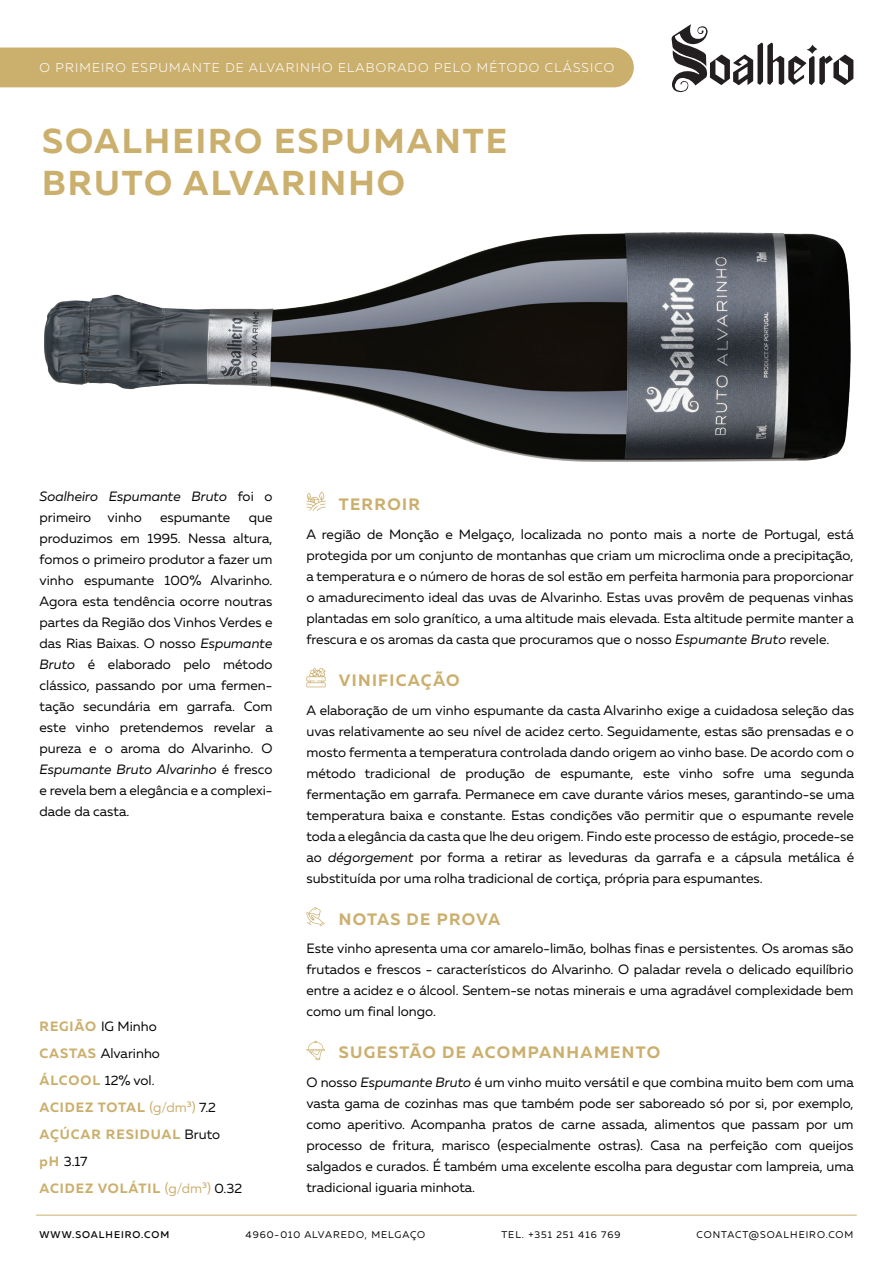
<style>
.page{position:relative;width:893px;height:1263px;background:#fff}
.page>*{position:absolute;margin:0;border:0;box-sizing:border-box;transform-origin:0 0}
.t1{font:700 34.5px/41.4px "Muller";letter-spacing:.06em;color:#cbaf6d}
.t2{font:700 16.5px "Muller";letter-spacing:.08em;color:#cbaf6d}
.t3{font:13.5px/21px "Muller";color:#050504;text-align:justify}
.t4{font:700 13.5px/27px "Muller";letter-spacing:.07em;color:#cbaf6d}
.t5{font:italic 13.5px/21px "Muller";color:#050504}
.t6{font:300 12.75px "Muller";letter-spacing:.09em;color:#fff}
.t7{font:9.75px "Muller";letter-spacing:.1em;color:#050504}
.t8{font:500 9.75px "Muller";letter-spacing:.1em;color:#050504}
.s1{font-style:normal}
.s2{font-style:italic}
.s3{font-weight:400;color:#050504}
.s4{font-weight:400}
</style>
<div class="page">
<svg style="left:671px;top:24px;width:182px;height:68px"></svg>
<svg style="left:306px;top:1041px;width:19px;height:19px"></svg>
<svg style="left:306px;top:492px;width:20px;height:19px"></svg>
<svg style="left:306px;top:668px;width:20px;height:19px"></svg>
<svg style="left:306px;top:907px;width:19px;height:19px"></svg>
<hr style="left:36px;top:1215px;width:821px;height:1px;background:#cbaf6d">
<div style="left:0;top:48px;width:634px;height:39px;background:#cbaf6d"></div>
<img style="left:44px;top:232px;width:807px;height:230px">
<p class="t6" style="left:40px;top:60px;width:576px">O PRIMEIRO ESPUMANTE DE ALVARINHO ELABORADO PELO MÉTODO CLÁSSICO</p>
<h1 class="t1" style="left:42px;top:121px;width:467px">SOALHEIRO ESPUMANTE<br>BRUTO ALVARINHO</h1>
<p class="t5" style="left:40px;top:486px;width:234px">Soalheiro Espumante Bruto <span class="s1">foi o primeiro vinho</span></p>
<p class="t3" style="left:160px;top:507px;width:72px">espumante</p>
<p class="t3" style="left:40px;top:507px;width:235px;text-indent:209px">que produzimos em 1995. Nessa altura, fomos o primeiro produtor a fazer um vinho espumante 100% Alvarinho.<br>Agora esta tendência ocorre noutras partes da Região dos Vinhos Verdes e das Rias Baixas. O nosso <span class="s2">Espumante Bruto</span> é elaborado pelo método clássico, passando por uma fermen&shy;tação secundária em garrafa. Com este vinho pretendemos revelar a pureza e o aroma do Alvarinho. O <span class="s2">Espumante Bruto Alvarinho</span> é fresco e revela bem a elegância e a complexi&shy;dade da casta.</p>
<p class="t4" style="left:40px;top:1012px;width:204px">REGIÃO <span class="s3">IG Minho<br></span>CASTAS <span class="s3">Alvarinho<br></span>ÁLCOOL <span class="s3">12% vol.<br></span>ACIDEZ TOTAL <span class="s4">(g/dm3)</span> <span class="s3">7.2<br></span>AÇÚCAR RESIDUAL <span class="s3">Bruto </span>pH <span class="s3">3.17<br></span>ACIDEZ VOLÁTIL <span class="s4">(g/dm3)</span> <span class="s3">0.32</span></p>
<p class="t2" style="left:339px;top:494px;width:83px">TERROIR</p>
<p class="t3" style="left:306px;top:523px;width:549px">A região de Monção e Melgaço, localizada no ponto mais a norte de Portugal, está protegida por um conjunto de montanhas que criam um microclima onde a precipitação, a temperatura e o número de horas de sol estão em perfeita harmonia para proporcionar o amadurecimento ideal das uvas de Alvarinho. Estas uvas provêm de pequenas vinhas plantadas em solo granítico, a uma altitude mais elevada. Esta altitude permite manter a frescura e os aromas da casta que procuramos que o nosso <span class="s2">Espumante Bruto</span> revele.</p>
<p class="t2" style="left:339px;top:670px;width:122px">VINIFICAÇÃO</p>
<p class="t3" style="left:306px;top:699px;width:549px">A elaboração de um vinho espumante da casta Alvarinho exige a cuidadosa seleção das uvas relativamente ao seu nível de acidez certo. Seguidamente, estas são prensadas e o mosto fermenta a temperatura controlada dando origem ao vinho base. De acordo com o método tradicional de produção de espumante, este vinho sofre uma segunda fermentação em garrafa. Permanece em cave durante vários meses, garantindo-se uma temperatura baixa e constante. Estas condições vão permitir que o espumante revele toda a elegância da casta que lhe deu origem. Findo este processo de estágio, procede-se ao <span class="s2">dégorgement</span> por forma a retirar as leveduras da garrafa e a cápsula metálica é substituída por uma rolha tradicional de cortiça, própria para espumantes.</p>
<p class="t2" style="left:339px;top:909px;width:163px">NOTAS DE PROVA</p>
<p class="t3" style="left:306px;top:938px;width:548px">Este vinho apresenta uma cor amarelo-limão, bolhas finas e persistentes. Os aromas são frutados e frescos - característicos do Alvarinho. O paladar revela o delicado equilíbrio entre a acidez e o álcool. Sentem-se notas minerais e uma agradável complexidade bem como um final longo.</p>
<p class="t2" style="left:339px;top:1042px;width:323px">SUGESTÃO DE ACOMPANHAMENTO</p>
<p class="t3" style="left:306px;top:1071px;width:549px">O nosso <span class="s2">Espumante Bruto</span> é um vinho muito versátil e que combina muito bem com uma vasta gama de cozinhas mas que também pode ser saboreado só por si, por exemplo, como aperitivo. Acompanha pratos de carne assada, alimentos que passam por um processo de fritura, marisco (especialmente ostras). Casa na perfeição com queijos salgados e curados. É também uma excelente escolha para degustar com lampreia, uma tradicional iguaria minhota.</p>
<p class="t8" style="left:40px;top:1228px;width:131px">WWW.SOALHEIRO.COM</p>
<p class="t7" style="left:245px;top:1228px;width:181px">4960-010 ALVAREDO, MELGAÇO</p>
<p class="t7" style="left:501px;top:1228px;width:121px">TEL. +351 251 416 769</p>
<p class="t7" style="left:696px;top:1228px;width:158px">CONTACT@SOALHEIRO.COM</p>
</div>
